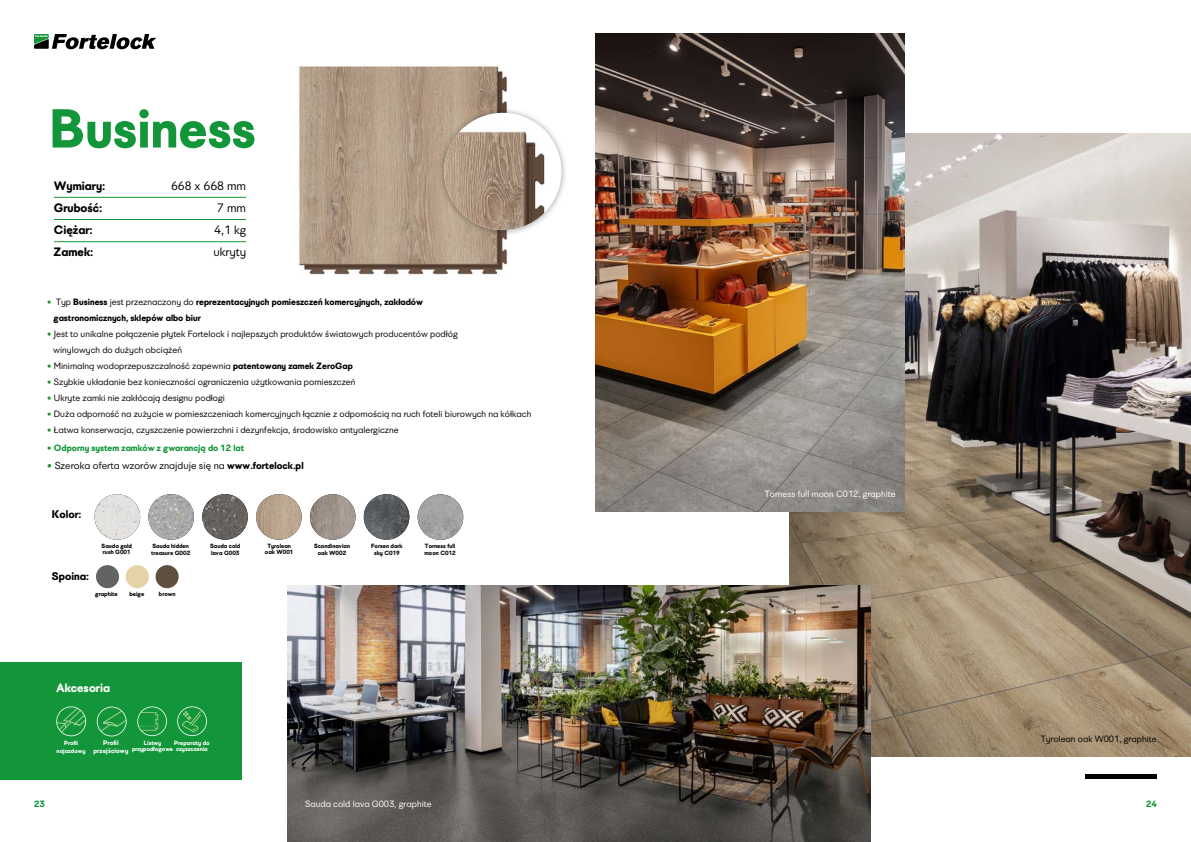
<style>
.page{position:relative;width:1191px;height:842px;background:#fff}
.page>*{position:absolute;margin:0;border:0;box-sizing:border-box;transform-origin:0 0}
.t1{font:700 54px "UEFA Supercup";color:#139639}
.t2{font:700 12px "UEFA Supercup";color:#000}
.t3{font:12px "UEFA Supercup";color:#000}
.t4{font:700 12px "UEFA Supercup";color:#fff}
.t5{font:700 11px "UEFA Supercup";color:#000}
.t6{font:10px "UEFA Supercup";color:#000}
.t7{font:9px/16px "UEFA Supercup";color:#000}
.t8{font:700 9px/16px "UEFA Supercup";color:#000}
.t9{font:9px "UEFA Supercup";color:#fff}
.t10{font:700 9px "UEFA Supercup";color:#139639}
.t11{font:700 6.5px/8px "UEFA Supercup";letter-spacing:.015em;color:#fff;text-align:center}
.t12{font:700 6px/7.2px "UEFA Supercup";color:#000}
.t13{font:700 6px/6.5px "UEFA Supercup";color:#fff;text-align:center}
.s1{color:#139639}
.s2{font-weight:400}
.s3{font-weight:700;color:#139639}
.s4{font-weight:700}
</style>
<div class="page">
<img style="left:95px;top:494px;width:45px;height:46px;border-radius:23px">
<img style="left:148px;top:494px;width:46px;height:46px;border-radius:23px">
<img style="left:202px;top:494px;width:46px;height:46px;border-radius:23px">
<img style="left:256px;top:494px;width:46px;height:46px;border-radius:23px">
<img style="left:310px;top:494px;width:45px;height:46px;border-radius:23px">
<img style="left:364px;top:494px;width:45px;height:46px;border-radius:23px">
<div style="left:96px;top:565px;width:23px;height:23px;background:#646363;border-radius:50%"></div>
<div style="left:126px;top:565px;width:23px;height:23px;background:#e6d2a7;border-radius:50%"></div>
<div style="left:156px;top:565px;width:23px;height:23px;background:#5f4f3f;border-radius:50%"></div>
<img style="left:418px;top:494px;width:45px;height:46px;border-radius:23px">
<img style="left:298px;top:65px;width:210px;height:210px">
<div style="left:438px;top:107px;width:130px;height:130px;background:#000;opacity:.35"></div>
<div style="left:444px;top:113px;width:117px;height:117px;background:#fff;border-radius:50%"></div>
<img style="left:444px;top:128px;width:104px;height:102px">
<img style="left:789px;top:133px;width:402px;height:623px">
<img style="left:287px;top:585px;width:583px;height:257px">
<img style="left:595px;top:34px;width:309px;height:478px">
<div style="left:1085px;top:774px;width:72px;height:5px;background:#000"></div>
<hr style="left:54px;top:197px;width:192px;height:1px;background:#139639">
<hr style="left:54px;top:241px;width:192px;height:1px;background:#139639">
<hr style="left:54px;top:219px;width:192px;height:1px;background:#139639">
<svg style="left:34px;top:34px;width:122px;height:15px"></svg>
<div style="left:0;top:662px;width:242px;height:118px;background:#139639"></div>
<svg style="left:97px;top:707px;width:30px;height:29px"></svg>
<svg style="left:56px;top:706px;width:31px;height:30px"></svg>
<svg style="left:137px;top:706px;width:30px;height:30px"></svg>
<svg style="left:177px;top:706px;width:30px;height:30px"></svg>
<h1 class="t1" style="left:50px;top:94px;width:208px">Business</h1>
<h2 class="t2" style="left:54px;top:178px;width:53px">Wymiary:</h2>
<h2 class="t3" style="left:171px;top:178px;width:77px">668 x 668 mm</h2>
<h2 class="t2" style="left:54px;top:200px;width:50px">Grubość:</h2>
<h2 class="t3" style="left:217px;top:200px;width:30px">7 mm</h2>
<h2 class="t2" style="left:54px;top:222px;width:40px">Ciężar:</h2>
<h2 class="t3" style="left:214px;top:222px;width:33px">4,1 kg</h2>
<h2 class="t2" style="left:54px;top:244px;width:41px">Zamek:</h2>
<h2 class="t3" style="left:213px;top:244px;width:34px">ukryty</h2>
<p class="t8" style="left:54px;top:294px;width:371px;text-indent:-7px"><span class="s1">•</span> <span class="s2">Typ</span> Business <span class="s2">jest przeznaczony do</span> reprezentacyjnych pomieszczeń komercyjnych, zakładów gastronomicznych, sklepów albo biur</p>
<p class="t7" style="left:53px;top:326px;width:406px;text-indent:-6px"><span class="s3">•</span> Jest to unikalne połączenie płytek Fortelock i najlepszych produktów światowych producentów podłóg winylowych do dużych obciążeń</p>
<p class="t7" style="left:47px;top:358px;width:307px"><span class="s3">•</span> Minimalną wodoprzepuszczalność zapewnia <span class="s4">patentowany zamek ZeroGap</span></p>
<p class="t7" style="left:47px;top:374px;width:310px"><span class="s3">•</span> Szybkie układanie bez konieczności ograniczenia użytkowania pomieszczeń</p>
<p class="t7" style="left:47px;top:390px;width:180px"><span class="s3">•</span> Ukryte zamki nie zakłócają designu podłogi</p>
<p class="t7" style="left:47px;top:406px;width:486px"><span class="s3">•</span> Duża odporność na zużycie w pomieszczeniach komercyjnych łącznie z odpornością na ruch foteli biurowych na kółkach</p>
<p class="t7" style="left:47px;top:422px;width:353px"><span class="s3">•</span> Łatwa konserwacja, czyszczenie powierzchni i dezynfekcja, środowisko antyalergiczne</p>
<p class="t10" style="left:47px;top:442px;width:199px">• Odporny system zamków z gwarancją do 12 lat</p>
<p class="t6" style="left:47px;top:460px;width:258px"><span class="s3">•</span> Szeroka oferta wzorów znajduje się na <span class="s4">www.fortelock.pl</span></p>
<p class="t5" style="left:52px;top:507px;width:31px">Kolor:</p>
<p class="t5" style="left:52px;top:569px;width:39px">Spoina:</p>
<p class="t12" style="left:102px;top:543px;width:32px;line-height:6.5px">Sauda gold rush G001</p>
<p class="t12" style="left:151px;top:542px;width:41px">Sauda hidden treasure G002</p>
<p class="t12" style="left:210px;top:542px;width:32px">Sauda cold lava G003</p>
<p class="t12" style="left:265px;top:543px;width:30px;line-height:6.5px;text-align:center">Tyrolean oak W001</p>
<p class="t12" style="left:314px;top:542px;width:38px;text-align:center">Scandinavian oak W002</p>
<p class="t12" style="left:371px;top:542px;width:33px;text-align:center">Forsen dark sky C019</p>
<p class="t12" style="left:424px;top:542px;width:33px">Torness full moon C012</p>
<p class="t12" style="left:95px;top:590px;width:24px">graphite</p>
<p class="t12" style="left:129px;top:590px;width:16px">beige</p>
<p class="t12" style="left:159px;top:590px;width:18px">brown</p>
<h2 class="t4" style="left:56px;top:680px;width:55px">Akcesoria</h2>
<p class="t13" style="left:57px;top:739px;width:30px;line-height:8px">Profil najazdowy</p>
<p class="t11" style="left:93px;top:739px;width:37px">Profil przejściowy</p>
<p class="t13" style="left:132px;top:739px;width:43px">Listwy przypodłogowe</p>
<p class="t13" style="left:174px;top:739px;width:37px">Preparaty do czyszczenia</p>
<p class="t9" style="left:764px;top:488px;width:133px">Torness full moon C012, graphite</p>
<p class="t7" style="left:1040px;top:731px;width:118px">Tyrolean oak W001, graphite</p>
<p class="t10" style="left:34px;top:798px;width:12px">23</p>
<p class="t9" style="left:305px;top:798px;width:128px">Sauda cold lava G003, graphite</p>
<p class="t10" style="left:1146px;top:798px;width:12px">24</p>
</div>
